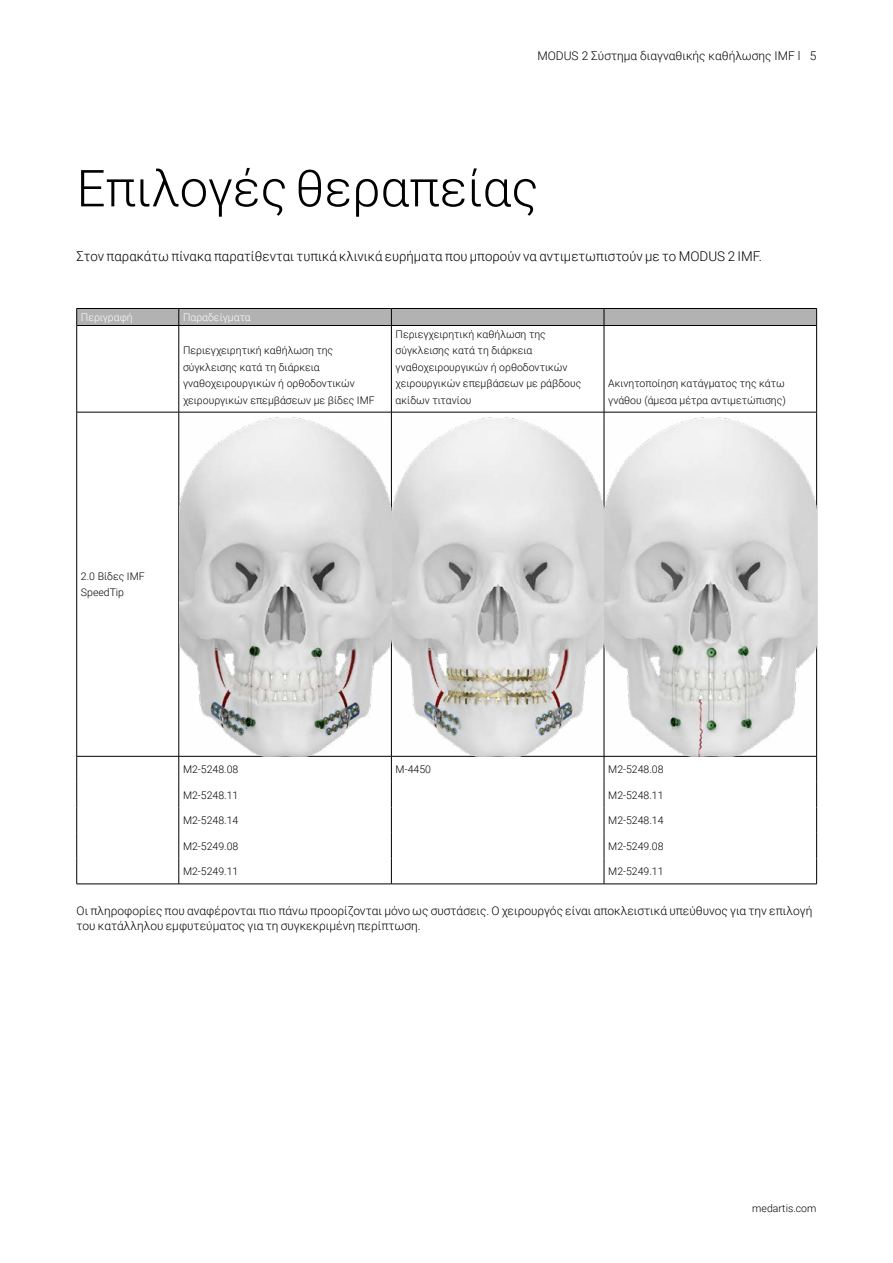
<style>
.page{position:relative;width:893px;height:1263px;background:#fff}
.page>*{position:absolute;margin:0;border:0;box-sizing:border-box;transform-origin:0 0}
.t1{font:300 51px "Roboto";color:#000}
.t2{font:300 13.5px "Roboto";color:#000}
.t3{font:300 12px/15px "Roboto";color:#000}
.t4{font:300 10.5px/16.5px "Roboto";color:#000}
.t5{font:300 10.5px "Roboto";color:#fff}
</style>
<div class="page">
<svg style="left:76px;top:308px;width:741px;height:17px;background:#a6a5a5"></svg>
<hr style="left:77px;top:325px;width:102px;height:1px;background:#000">
<hr style="left:76px;top:326px;width:1px;height:86px;background:#000">
<hr style="left:179px;top:325px;width:212px;height:1px;background:#000">
<hr style="left:179px;top:326px;width:1px;height:86px;background:#000">
<hr style="left:391px;top:325px;width:213px;height:1px;background:#000">
<hr style="left:391px;top:326px;width:1px;height:86px;background:#000">
<hr style="left:604px;top:325px;width:213px;height:1px;background:#000">
<hr style="left:604px;top:326px;width:1px;height:86px;background:#000">
<hr style="left:816px;top:326px;width:1px;height:86px;background:#000">
<hr style="left:77px;top:412px;width:102px;height:1px;background:#000">
<hr style="left:76px;top:412px;width:1px;height:344px;background:#000">
<hr style="left:179px;top:412px;width:212px;height:1px;background:#000">
<hr style="left:179px;top:412px;width:1px;height:344px;background:#000">
<hr style="left:391px;top:412px;width:213px;height:1px;background:#000">
<hr style="left:391px;top:412px;width:1px;height:344px;background:#000">
<hr style="left:604px;top:412px;width:213px;height:1px;background:#000">
<hr style="left:604px;top:412px;width:1px;height:344px;background:#000">
<hr style="left:816px;top:412px;width:1px;height:344px;background:#000">
<hr style="left:77px;top:756px;width:102px;height:1px;background:#000">
<hr style="left:179px;top:756px;width:212px;height:1px;background:#000">
<hr style="left:391px;top:756px;width:213px;height:1px;background:#000">
<hr style="left:604px;top:756px;width:213px;height:1px;background:#000">
<svg style="left:76px;top:756px;width:1px;height:128px"></svg>
<svg style="left:179px;top:756px;width:1px;height:128px"></svg>
<svg style="left:391px;top:756px;width:1px;height:128px"></svg>
<svg style="left:604px;top:756px;width:1px;height:128px"></svg>
<svg style="left:816px;top:756px;width:1px;height:128px"></svg>
<hr style="left:77px;top:884px;width:102px;height:1px;background:#000">
<hr style="left:179px;top:884px;width:212px;height:1px;background:#000">
<hr style="left:391px;top:884px;width:213px;height:1px;background:#000">
<hr style="left:604px;top:884px;width:213px;height:1px;background:#000">
<img style="left:180px;top:418px;width:211px;height:338px">
<img style="left:393px;top:418px;width:210px;height:338px">
<img style="left:605px;top:418px;width:211px;height:338px">
<p class="t3" style="left:537px;top:47px;width:281px">MODUS 2 Σύστημα διαγναθικής καθήλωσης IMF l 5</p>
<h1 class="t1" style="left:77px;top:152px;width:464px">Επιλογές θεραπείας</h1>
<p class="t2" style="left:77px;top:246px;width:687px">Στον παρακάτω πίνακα παρατίθενται τυπικά κλινικά ευρήματα που μπορούν να αντιμετωπιστούν με το MODUS 2 IMF.</p>
<p class="t5" style="left:81px;top:310px;width:53px">Περιγραφή</p>
<p class="t5" style="left:183px;top:310px;width:69px">Παραδείγματα</p>
<p class="t4" style="left:183px;top:342px;width:193px">Περιεγχειρητική καθήλωση της σύγκλεισης κατά τη διάρκεια γναθοχειρουργικών ή ορθοδοντικών χειρουργικών επεμβάσεων με βίδες IMF</p>
<p class="t4" style="left:396px;top:325px;width:187px">Περιεγχειρητική καθήλωση της σύγκλεισης κατά τη διάρκεια γναθοχειρουργικών ή ορθοδοντικών χειρουργικών επεμβάσεων με ράβδους ακίδων τιτανίου</p>
<p class="t4" style="left:608px;top:375px;width:179px">Ακινητοποίηση κατάγματος της κάτω γνάθου (άμεσα μέτρα αντιμετώπισης)</p>
<p class="t4" style="left:81px;top:567px;width:65px">2.0 Βίδες IMF<br>SpeedTip</p>
<p class="t4" style="left:183px;top:761px;width:57px">M2-5248.08</p>
<p class="t4" style="left:396px;top:761px;width:37px">M-4450</p>
<p class="t4" style="left:608px;top:761px;width:57px">M2-5248.08</p>
<p class="t4" style="left:183px;top:786px;width:57px">M2-5248.11</p>
<p class="t4" style="left:608px;top:786px;width:57px">M2-5248.11</p>
<p class="t4" style="left:183px;top:812px;width:57px">M2-5248.14</p>
<p class="t4" style="left:608px;top:812px;width:57px">M2-5248.14</p>
<p class="t4" style="left:183px;top:837px;width:57px">M2-5249.08</p>
<p class="t4" style="left:608px;top:837px;width:57px">M2-5249.08</p>
<p class="t4" style="left:183px;top:863px;width:57px">M2-5249.11</p>
<p class="t4" style="left:608px;top:863px;width:57px">M2-5249.11</p>
<p class="t3" style="left:77px;top:902px;width:737px">Οι πληροφορίες που αναφέρονται πιο πάνω προορίζονται μόνο ως συστάσεις. Ο χειρουργός είναι αποκλειστικά υπεύθυνος για την επιλογή του κατάλληλου εμφυτεύματος για τη συγκεκριμένη περίπτωση.</p>
<p class="t4" style="left:752px;top:1199px;width:66px">medartis.com</p>
</div>
